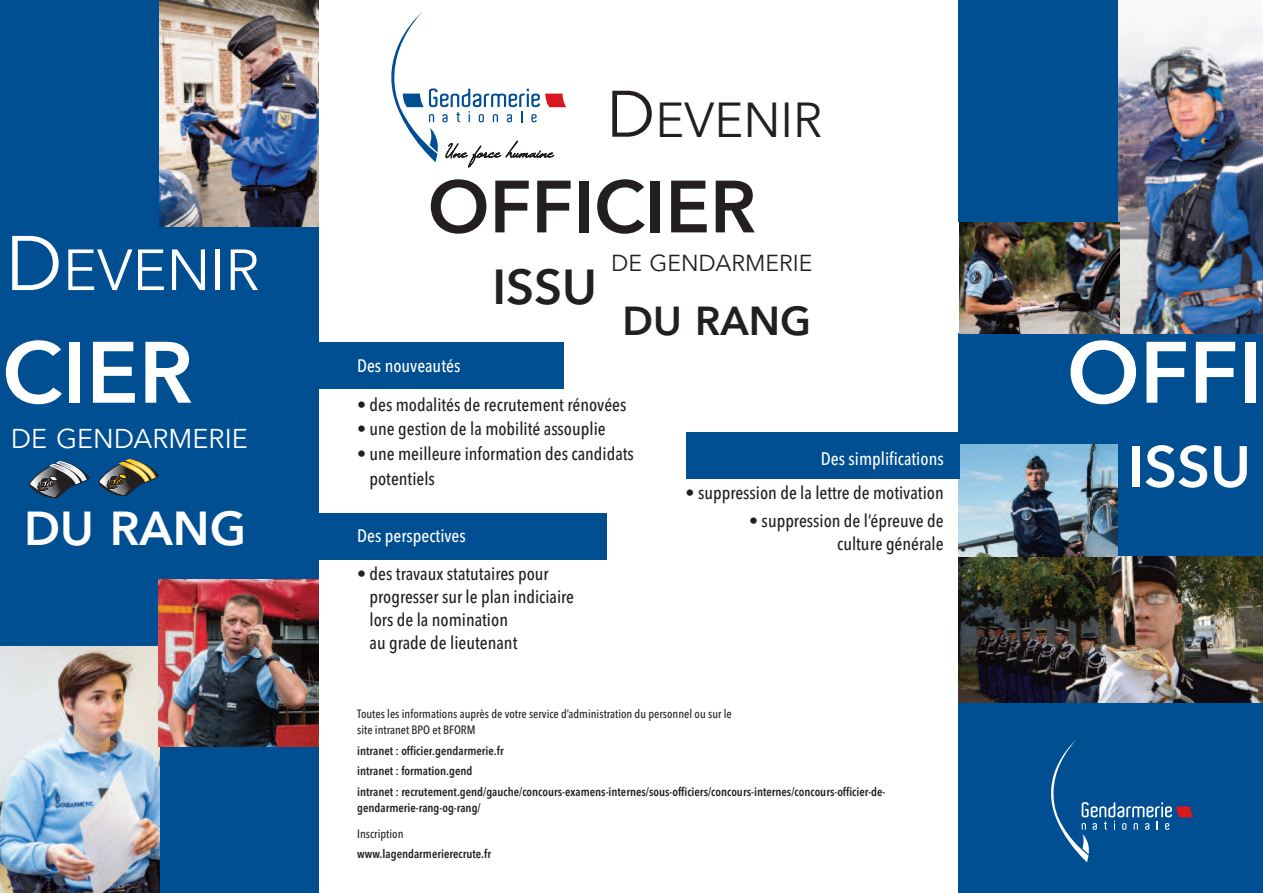
<style>
.page{position:relative;width:1263px;height:893px;background:#fff}
.page>*{position:absolute;margin:0;border:0;box-sizing:border-box;transform-origin:0 0}
.t1{font:600 86.1px "Avenir Next";color:#fff}
.t2{font:600 73.05px "Avenir Next";color:#231f20}
.t3{font:57.3px "Avenir Next";color:#fff}
.t4{font:600 57.3px "Avenir Next";color:#fff}
.t5{font:48.75px "Avenir Next";color:#231f20}
.t6{font:600 48.75px "Avenir Next";color:#231f20}
.t7{font:600 47.25px "Avenir Next";color:#fff}
.t8{font:600 40.2px "Avenir Next";color:#231f20}
.t9{font:27px "Avenir Next";color:#fff}
.t10{font:22.95px "Avenir Next";color:#231f20}
.t11{font:500 18px/23.1px "Avenir Next Condensed";color:#231f20}
.t12{font:500 18px "Avenir Next Condensed";color:#fff}
.t13{font:600 12px/20.5px "Avenir Next Condensed";color:#231f20}
.t14{font:500 12px/16.5px "Avenir Next Condensed";color:#231f20}
.s1{font-size:76.5px}
.s2{font-size:64.95px}
</style>
<div class="page">
<div style="left:310px;top:513px;width:296px;height:47px;background:#004f92"></div>
<div style="left:0;top:0;width:319px;height:893px;background:#004f92"></div>
<img style="left:160px;top:0;width:159px;height:226px">
<svg style="left:391px;top:12px;width:175px;height:156px"></svg>
<div style="left:958px;top:0;width:305px;height:893px;background:#004f92"></div>
<img style="left:1119px;top:0;width:144px;height:333px">
<img style="left:958px;top:557px;width:305px;height:146px">
<img style="left:959px;top:223px;width:160px;height:110px">
<img style="left:958px;top:445px;width:160px;height:111px">
<svg style="left:1051px;top:740px;width:142px;height:122px"></svg>
<div style="left:316px;top:342px;width:248px;height:47px;background:#004f92"></div>
<img style="left:0;top:646px;width:160px;height:247px">
<svg style="left:29px;top:459px;width:130px;height:39px"></svg>
<div style="left:686px;top:432px;width:273px;height:47px;background:#004f92"></div>
<img style="left:159px;top:580px;width:159px;height:166px">
<h3 class="t3" style="left:5px;top:222px;width:256px"><span class="s1">D</span>EVENIR</h3>
<h1 class="t1" style="left:2px;top:299px;width:192px">CIER</h1>
<h3 class="t9" style="left:11px;top:415px;width:239px">DE GENDARMERIE</h3>
<h3 class="t7" style="left:24px;top:488px;width:224px">DU RANG</h3>
<h3 class="t5" style="left:606px;top:79px;width:218px"><span class="s2">D</span>EVENIR</h3>
<h2 class="t2" style="left:428px;top:144px;width:330px">OFFICIER</h2>
<p class="t10" style="left:611px;top:243px;width:203px">DE GENDARMERIE</p>
<h3 class="t6" style="left:492px;top:245px;width:106px">ISSU</h3>
<h3 class="t8" style="left:622px;top:287px;width:190px">DU RANG</h3>
<p class="t12" style="left:357px;top:355px;width:105px">Des nouveautés</p>
<p class="t11" style="left:357px;top:393px;width:271px">• des modalités de recrutement rénovées</p>
<p class="t11" style="left:357px;top:417px;width:250px">• une gestion de la mobilité assouplie</p>
<p class="t11" style="left:369px;top:441px;width:266px;line-height:24.6px;text-indent:-12px">• une meilleure information des candidats potentiels</p>
<p class="t12" style="left:357px;top:525px;width:110px">Des perspectives</p>
<p class="t11" style="left:370px;top:562px;width:206px;text-indent:-12px">• des travaux statutaires pour progresser sur le plan indiciaire lors de la nomination<br>au grade de lieutenant</p>
<p class="t12" style="left:821px;top:448px;width:124px">Des simplifications</p>
<p class="t11" style="left:686px;top:481px;width:260px">• suppression de la lettre de motivation</p>
<p class="t11" style="left:749px;top:509px;width:196px;text-align:right">• suppression de l’épreuve de culture générale</p>
<p class="t14" style="left:357px;top:705px;width:376px">Toutes les informations auprès de votre service d’administration du personnel ou sur le site intranet BPO et BFORM</p>
<p class="t13" style="left:357px;top:740px;width:530px">intranet : officier.gendarmerie.fr<br>intranet : formation.gend<br>intranet : recrutement.gend/gauche/concours-examens-internes/sous-officiers/concours-internes/concours-officier-de-</p>
<p class="t13" style="left:357px;top:797px;width:125px">gendarmerie-rang-og-rang/</p>
<p class="t14" style="left:357px;top:825px;width:48px">Inscription</p>
<p class="t13" style="left:357px;top:844px;width:135px">www.lagendarmerierecrute.fr</p>
<h1 class="t1" style="left:1067px;top:299px;width:197px">OFFI</h1>
<h3 class="t4" style="left:1128px;top:418px;width:124px">ISSU</h3>
</div>
